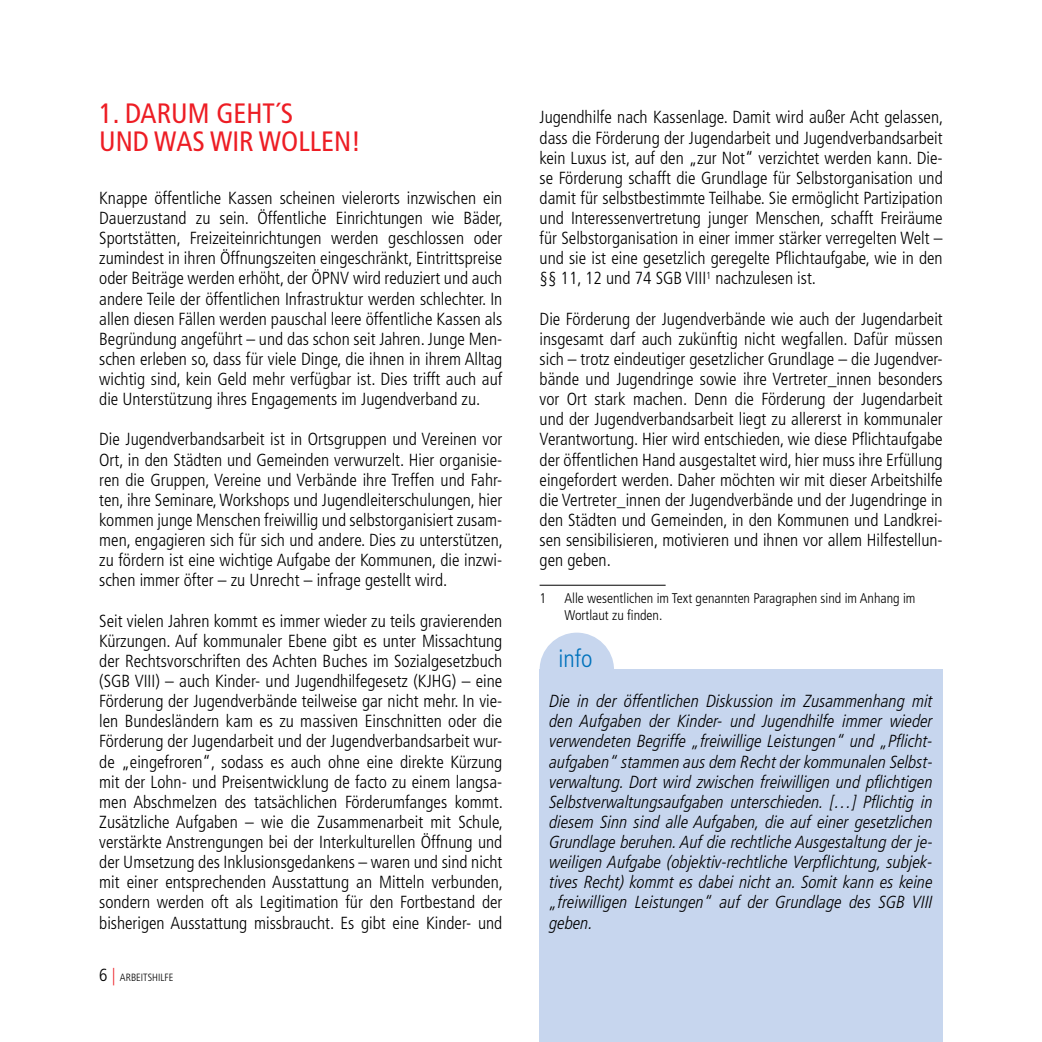
<style>
.page{position:relative;width:1042px;height:1042px;background:#fff}
.page>*{position:absolute;margin:0;border:0;box-sizing:border-box;transform-origin:0 0}
.t1{font:condensed 28px/28px "Frutiger LT Std";color:#ed1d24}
.t2{font:300 condensed 24.5px "Frutiger LT Std";color:#0072bc}
.t3{font:300 condensed 17.5px/20.1px "Frutiger LT Std";color:#000;text-align:justify}
.t4{font:italic 300 condensed 17.5px/20.1px "Frutiger LT Pro";color:#000;text-align:justify}
.t5{font:300 condensed 14px/17.5px "Frutiger LT Std";color:#000}
.t6{font:300 condensed 10.5px "Frutiger LT Std";color:#000}
.s1{font-size:17.5px}
.s2{font-size:17.5px;color:#ed1d24}
</style>
<div class="page">
<div style="left:539px;top:670px;width:404px;height:372px;background:#c7d6ee"></div>
<div style="left:539px;top:632px;width:75px;height:75px;background:#c7d6ee;border-radius:50%"></div>
<hr style="left:539px;top:585px;width:126px;height:1px;background:#000">
<h1 class="t1" style="left:99px;top:100px;width:263px">1. DARUM GEHT´S<br>UND WAS WIR WOLLEN!</h1>
<p class="t3" style="left:99px;top:188px;width:405px">Knappe öffentliche Kassen scheinen vielerorts inzwischen ein Dauerzustand zu sein. Öffentliche Einrichtungen wie Bäder, Sportstätten, Freizeiteinrichtungen werden geschlossen oder zumindest in ihren Öffnungszeiten eingeschränkt, Eintrittspreise oder Beiträge werden erhöht, der ÖPNV wird reduziert und auch andere Teile der öffentlichen Infrastruktur werden schlechter. In allen diesen Fällen werden pauschal leere öffentliche Kassen als Begründung angeführt – und das schon seit Jahren. Junge Men&shy;schen erleben so, dass für viele Dinge, die ihnen in ihrem Alltag wichtig sind, kein Geld mehr verfügbar ist. Dies trifft auch auf die Unterstützung ihres Engagements im Jugendverband zu.</p>
<p class="t3" style="left:99px;top:430px;width:405px">Die Jugendverbandsarbeit ist in Ortsgruppen und Vereinen vor Ort, in den Städten und Gemeinden verwurzelt. Hier organisie&shy;ren die Gruppen, Vereine und Verbände ihre Treffen und Fahr&shy;ten, ihre Seminare, Workshops und Jugendleiterschulungen, hier kommen junge Menschen freiwillig und selbstorganisiert zusam&shy;men, engagieren sich für sich und andere. Dies zu unterstützen, zu fördern ist eine wichtige Aufgabe der Kommunen, die inzwi&shy;schen immer öfter – zu Unrecht – infrage gestellt wird.</p>
<p class="t3" style="left:99px;top:611px;width:405px">Seit vielen Jahren kommt es immer wieder zu teils gravierenden Kürzungen. Auf kommunaler Ebene gibt es unter Missachtung der Rechtsvorschriften des Achten Buches im Sozialgesetzbuch (SGB VIII) – auch Kinder- und Jugendhilfegesetz (KJHG) – eine Förderung der Jugendverbände teilweise gar nicht mehr. In vie&shy;len Bundesländern kam es zu massiven Einschnitten oder die Förderung der Jugendarbeit und der Jugendverbandsarbeit wur&shy;de „eingefroren“, sodass es auch ohne eine direkte Kürzung mit der Lohn- und Preisentwicklung de facto zu einem langsa&shy;men Abschmelzen des tatsächlichen Förderumfanges kommt.<br>Zusätzliche Aufgaben – wie die Zusammenarbeit mit Schule, verstärkte Anstrengungen bei der Interkulturellen Öffnung und der Umsetzung des Inklusionsgedankens – waren und sind nicht mit einer entsprechenden Ausstattung an Mitteln verbunden, sondern werden oft als Legitimation für den Fortbestand der bisherigen Ausstattung missbraucht. Es gibt eine Kinder- und</p>
<p class="t6" style="left:99px;top:971px;width:76px"><span class="s1">6</span> <span class="s2">|</span> ARBEITSHILFE</p>
<p class="t3" style="left:539px;top:108px;width:405px">Jugendhilfe nach Kassenlage. Damit wird außer Acht gelassen, dass die Förderung der Jugendarbeit und Jugendverbandsarbeit kein Luxus ist, auf den „zur Not“ verzichtet werden kann. Die&shy;se Förderung schafft die Grundlage für Selbstorganisation und damit für selbstbestimmte Teilhabe. Sie ermöglicht Partizipation und Interessenvertretung junger Menschen, schafft Freiräume für Selbstorganisation in einer immer stärker verregelten Welt – und sie ist eine gesetzlich geregelte Pflichtaufgabe, wie in den §§ 11, 12 und 74 SGB VIII<sup>1</sup> nachzulesen ist.</p>
<p class="t3" style="left:539px;top:309px;width:405px">Die Förderung der Jugendverbände wie auch der Jugendarbeit insgesamt darf auch zukünftig nicht wegfallen. Dafür müssen sich – trotz eindeutiger gesetzlicher Grundlage – die Jugendver&shy;bände und Jugendringe sowie ihre Vertreter_innen besonders vor Ort stark machen. Denn die Förderung der Jugendarbeit und der Jugendverbandsarbeit liegt zu allererst in kommunaler Verantwortung. Hier wird entschieden, wie diese Pflichtaufgabe der öffentlichen Hand ausgestaltet wird, hier muss ihre Erfüllung eingefordert werden. Daher möchten wir mit dieser Arbeitshilfe die Vertreter_innen der Jugendverbände und der Jugendringe in den Städten und Gemeinden, in den Kommunen und Landkrei&shy;sen sensibilisieren, motivieren und ihnen vor allem Hilfestellun&shy;gen geben.</p>
<p class="t5" style="left:539px;top:589px;width:8px">1</p>
<p class="t5" style="left:564px;top:589px;width:353px">Alle wesentlichen im Text genannten Paragraphen sind im Anhang im<br>Wortlaut zu finden.</p>
<h2 class="t2" style="left:558px;top:644px;width:36px">info</h2>
<p class="t4" style="left:549px;top:691px;width:385px">Die in der öffentlichen Diskussion im Zusammenhang mit den Aufgaben der Kinder- und Jugendhilfe immer wieder verwendeten Begriffe „freiwillige Leistungen“ und „Pflicht&shy;aufgaben“ stammen aus dem Recht der kommunalen Selbst&shy;verwaltung. Dort wird zwischen freiwilligen und pflichtigen Selbstverwaltungsaufgaben unterschieden. […] Pflichtig in diesem Sinn sind alle Aufgaben, die auf einer gesetzlichen Grundlage beruhen. Auf die rechtliche Ausgestaltung der je&shy;weiligen Aufgabe (objektiv-rechtliche Verpflichtung, subjek&shy;tives Recht) kommt es dabei nicht an. Somit kann es keine „freiwilligen Leistungen“ auf der Grundlage des SGB VIII geben.</p>
</div>
